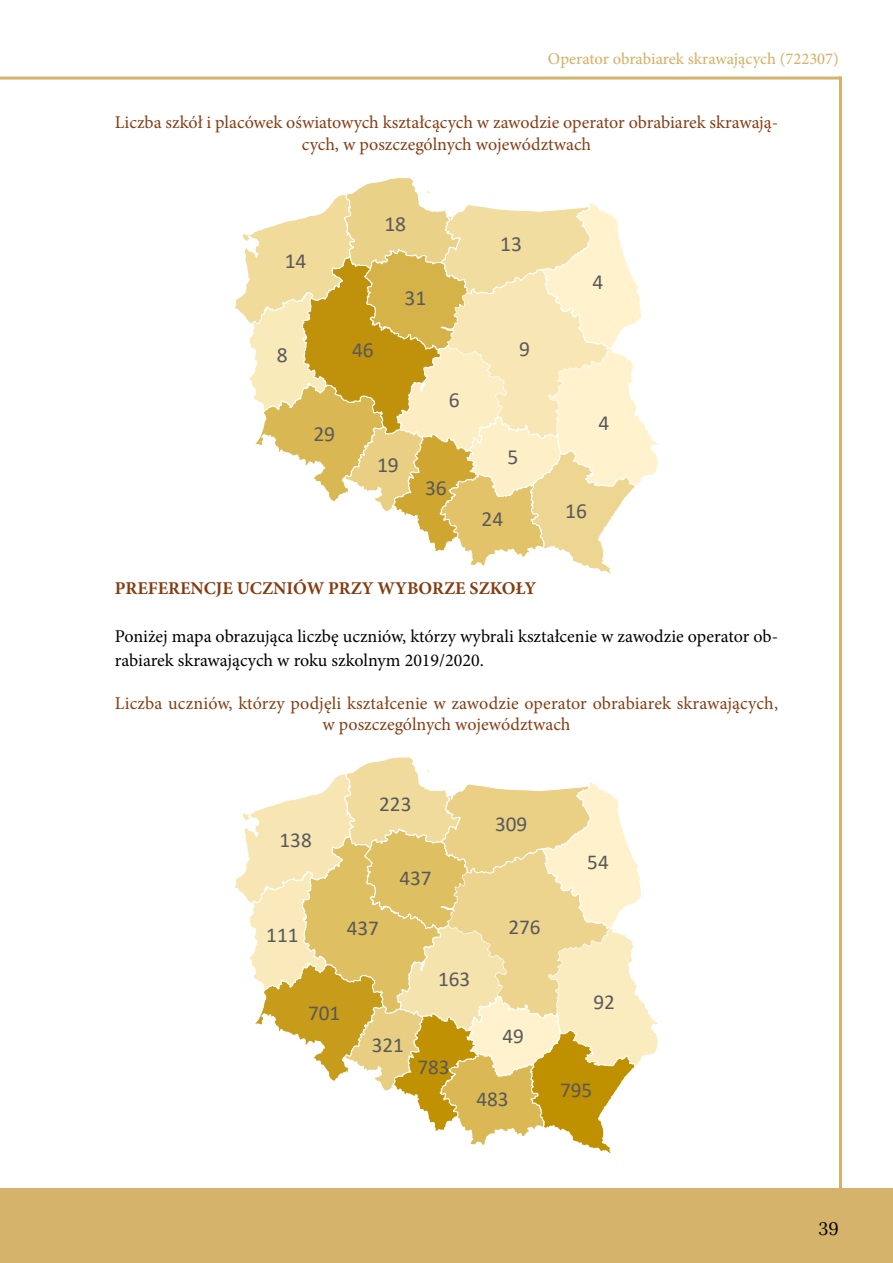
<style>
.page{position:relative;width:893px;height:1263px;background:#fff}
.page>*{position:absolute;margin:0;border:0;box-sizing:border-box;transform-origin:0 0}
.t1{font:21.6px "Calibri";color:#5a5a5a}
.t2{font:21.15px "Calibri";color:#595959}
.t3{font:18px/21.6px "Minion Pro";color:#843d12;text-align:center}
.t4{font:18px/24px "Minion Pro";color:#000}
.t5{font:700 18px "Minion Pro";color:#843d12}
.t6{font:18px "Lora";color:#000}
.t7{font:500 16.5px "Minion Pro";color:#d5b36b}
</style>
<div class="page">
<div style="left:0;top:1188px;width:893px;height:75px;background:#d5b36b"></div>
<hr style="left:839px;top:77px;width:3px;height:1113px;background:#d5b36b">
<hr style="left:0;top:77px;width:842px;height:3px;background:#d5b36b">
<svg style="left:234px;top:757px;width:424px;height:397px"></svg>
<svg style="left:234px;top:178px;width:424px;height:396px"></svg>
<p class="t7" style="left:548px;top:48px;width:293px">Operator obrabiarek skrawających (722307)</p>
<p class="t3" style="left:115px;top:111px;width:665px">Liczba szkół i placówek oświatowych kształcących w zawodzie operator obrabiarek skrawają&shy;cych, w poszczególnych województwach</p>
<p class="t1" style="left:285px;top:246px;width:23px">14</p>
<p class="t1" style="left:277px;top:340px;width:12px">8</p>
<p class="t1" style="left:313px;top:418px;width:23px">29</p>
<p class="t1" style="left:384px;top:209px;width:23px">18</p>
<p class="t1" style="left:352px;top:334px;width:23px">46</p>
<p class="t1" style="left:404px;top:283px;width:23px">31</p>
<p class="t1" style="left:377px;top:450px;width:23px">19</p>
<p class="t1" style="left:449px;top:385px;width:12px">6</p>
<p class="t1" style="left:425px;top:472px;width:23px">36</p>
<p class="t1" style="left:500px;top:229px;width:23px">13</p>
<p class="t1" style="left:519px;top:333px;width:12px">9</p>
<p class="t1" style="left:508px;top:442px;width:12px">5</p>
<p class="t1" style="left:482px;top:504px;width:23px">24</p>
<p class="t1" style="left:592px;top:267px;width:12px">4</p>
<p class="t1" style="left:599px;top:408px;width:12px">4</p>
<p class="t1" style="left:565px;top:496px;width:23px">16</p>
<p class="t5" style="left:115px;top:575px;width:423px">PREFERENCJE UCZNIÓW PRZY WYBORZE SZKOŁY</p>
<p class="t4" style="left:115px;top:624px;width:665px">Poniżej mapa obrazująca liczbę uczniów, którzy wybrali kształcenie w zawodzie operator ob&shy;rabiarek skrawających w roku szkolnym 2019/2020.</p>
<p class="t3" style="left:115px;top:692px;width:665px">Liczba uczniów, którzy podjęli kształcenie w zawodzie operator obrabiarek skrawających, w poszczególnych województwach</p>
<p class="t2" style="left:280px;top:825px;width:34px">138</p>
<p class="t2" style="left:379px;top:789px;width:34px">223</p>
<p class="t2" style="left:399px;top:863px;width:34px">437</p>
<p class="t2" style="left:495px;top:809px;width:34px">309</p>
<p class="t2" style="left:266px;top:920px;width:34px">111</p>
<p class="t2" style="left:347px;top:913px;width:34px">437</p>
<p class="t2" style="left:308px;top:998px;width:34px">701</p>
<p class="t2" style="left:372px;top:1030px;width:34px">321</p>
<p class="t2" style="left:438px;top:964px;width:34px">163</p>
<p class="t2" style="left:417px;top:1052px;width:34px">783</p>
<p class="t2" style="left:509px;top:912px;width:34px">276</p>
<p class="t2" style="left:502px;top:1021px;width:23px">49</p>
<p class="t2" style="left:476px;top:1084px;width:34px">483</p>
<p class="t2" style="left:587px;top:847px;width:23px">54</p>
<p class="t2" style="left:593px;top:987px;width:23px">92</p>
<p class="t2" style="left:560px;top:1076px;width:34px">795</p>
<p class="t6" style="left:818px;top:1215px;width:22px">39</p>
</div>
